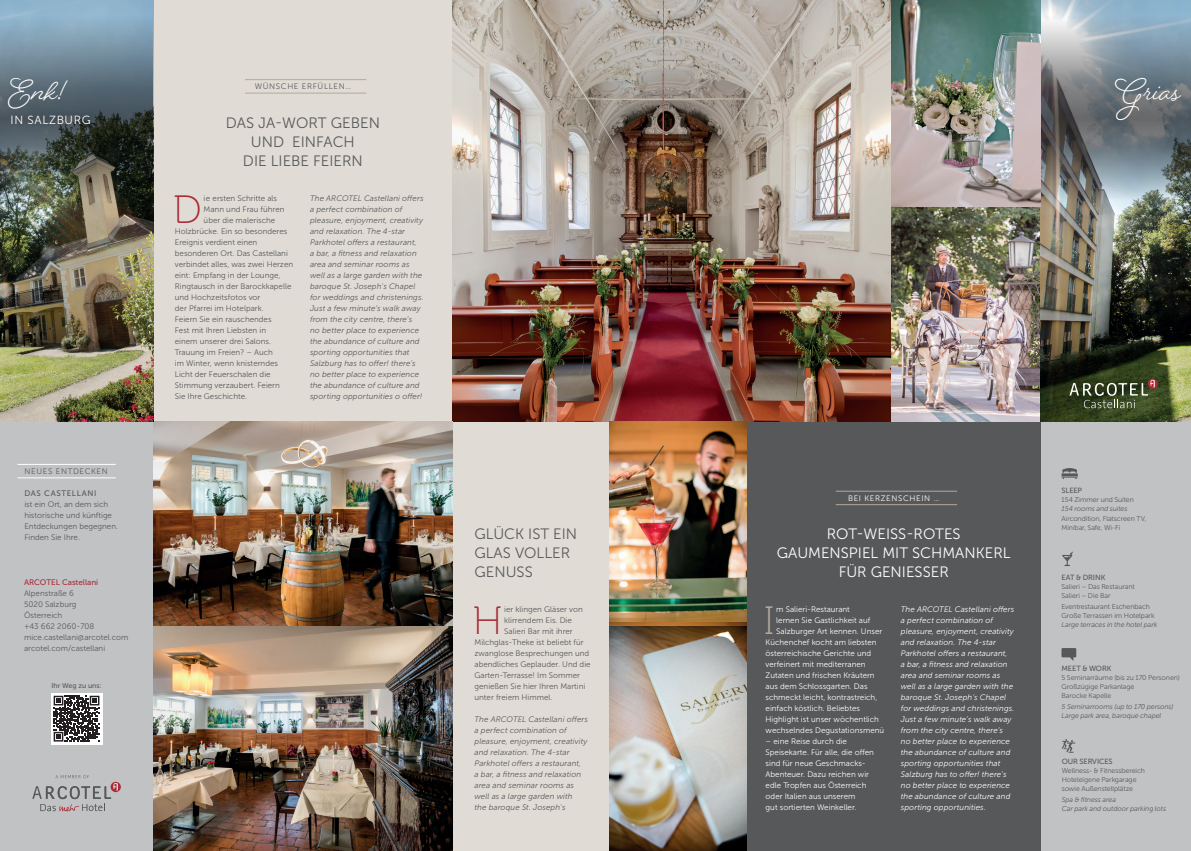
<style>
.page{position:relative;width:1191px;height:851px;background:#fff}
.page>*{position:absolute;margin:0;border:0;box-sizing:border-box;transform-origin:0 0}
.t1{font:39.4px "Museo 100";color:#a82d38}
.t2{font:39.4px "Museo 100";color:#b2a999}
.t3{font:700 32.4px "Beloved Script";color:#fff}
.t4{font:15px/19px "Museo Sans 300";color:#57585a;text-align:center}
.t5{font:15px/19px "Museo Sans 300";color:#fff;text-align:center}
.t6{font:11.8px "Museo Sans 300";letter-spacing:.05em;color:#fff}
.t7{font:8px/11px "Museo Sans 300";color:#57585a}
.t8{font:italic 8px/11px "Museo Sans 300";letter-spacing:.01em;color:#57585a}
.t9{font:italic 8px/11px "Museo Sans 300";letter-spacing:.01em;color:#fff}
.t10{font:8px/11px "Museo Sans 300";color:#fff}
.t11{font:8px "Museo Sans 300";letter-spacing:.08em;color:#57585a}
.t12{font:8px "Museo Sans 500";color:#a82d38}
.t13{font:8px "Museo Sans 300";letter-spacing:.08em;color:#fff}
.t14{font:8px "Museo Sans 500";letter-spacing:.08em;color:#57585a}
.t15{font:7.5px "Museo Sans 500";letter-spacing:-.01em;color:#57585a}
.t16{font:7px/9px "Museo Sans 300";letter-spacing:-.01em;color:#57585a}
.t17{font:italic 7px/9px "Museo Sans 300";letter-spacing:-.01em;color:#57585a}
.t18{font:7px "Museo Sans 500";color:#57585a}
</style>
<div class="page">
<div style="left:448px;top:421px;width:161px;height:429px;background:#e0dcd5"></div>
<div style="left:153px;top:0;width:300px;height:421px;background:#e0dcd5"></div>
<div style="left:0;top:421px;width:153px;height:429px;background:#c1c2c4"></div>
<div style="left:1040px;top:421px;width:151px;height:429px;background:#c1c2c4"></div>
<div style="left:746px;top:421px;width:294px;height:429px;background:#57585a"></div>
<img style="left:453px;top:0;width:738px;height:421px">
<img style="left:153px;top:421px;width:300px;height:429px">
<img style="left:609px;top:421px;width:137px;height:201px">
<img style="left:609px;top:622px;width:137px;height:228px">
<hr style="left:245px;top:93px;width:121px;height:1px;background:#b2a999">
<hr style="left:245px;top:79px;width:121px;height:1px;background:#b2a999">
<hr style="left:835px;top:504px;width:122px;height:1px;background:#b2a999">
<hr style="left:835px;top:491px;width:122px;height:1px;background:#b2a999">
<div style="left:111px;top:781px;width:10px;height:11px;background:#a82d38;border-radius:50%"></div>
<svg style="left:32px;top:775px;width:86px;height:36px"></svg>
<img style="left:0;top:0;width:153px;height:421px">
<svg style="left:1147px;top:378px;width:10px;height:11px"></svg>
<svg style="left:1069px;top:380px;width:86px;height:28px;background:#525c40"></svg>
<svg style="left:1040px;top:15px;width:151px;height:184px;background:#7b848b"></svg>
<svg style="left:0;top:15px;width:153px;height:184px;background:#5a6a6f"></svg>
<svg style="left:51px;top:693px;width:51px;height:51px"></svg>
<svg style="left:54px;top:695px;width:45px;height:46px;background:#625f60"></svg>
<div style="left:7px;top:110px;width:88px;height:19px;background:#231f20;opacity:.5"></div>
<svg style="left:1061px;top:468px;width:17px;height:11px"></svg>
<svg style="left:1061px;top:648px;width:15px;height:13px"></svg>
<svg style="left:1062px;top:551px;width:11px;height:15px"></svg>
<svg style="left:1061px;top:739px;width:14px;height:14px"></svg>
<hr style="left:17px;top:477px;width:99px;height:1px;background:#fff">
<hr style="left:17px;top:464px;width:99px;height:1px;background:#fff">
<h2 class="t3" style="left:8px;top:69px;width:61px">Enk!</h2>
<h2 class="t3" style="left:1115px;top:69px;width:67px">Grias</h2>
<p class="t11" style="left:255px;top:82px;width:98px">WÜNSCHE ERFÜLLEN…</p>
<h3 class="t6" style="left:11px;top:113px;width:81px">IN SALZBURG</h3>
<h3 class="t4" style="left:226px;top:113px;width:156px">DAS JA-WORT GEBEN<br>UND EINFACH<br>DIE LIEBE FEIERN</h3>
<p class="t11" style="left:25px;top:467px;width:85px">NEUES ENTDECKEN</p>
<p class="t14" style="left:24px;top:488px;width:74px">DAS CASTELLANI</p>
<p class="t7" style="left:24px;top:498px;width:95px">ist ein Ort, an dem sich historische und künftige<br>Entdeckungen begegnen.<br>Finden Sie Ihre.</p>
<p class="t12" style="left:24px;top:577px;width:76px">ARCOTEL Castellani</p>
<p class="t7" style="left:24px;top:587px;width:106px">Alpenstraße 6<br>5020 Salzburg<br>Österreich<br>+43 662 2060-708 mice.castellani@arcotel.com arcotel.com/castellani</p>
<p class="t18" style="left:51px;top:681px;width:52px">Ihr Weg zu uns:</p>
<h1 class="t1" style="left:173px;top:188px;width:30px">D</h1>
<p class="t7" style="left:204px;top:192px;width:75px">ie ersten Schritte als</p>
<p class="t7" style="left:204px;top:203px;width:82px">Mann und Frau führen</p>
<p class="t7" style="left:204px;top:214px;width:73px">über die malerische</p>
<p class="t7" style="left:175px;top:225px;width:114px">Holzbrücke. Ein so besonderes</p>
<p class="t7" style="left:175px;top:236px;width:84px">Ereignis verdient einen</p>
<p class="t7" style="left:175px;top:247px;width:115px">besonderen Ort. Das Castellani</p>
<p class="t7" style="left:175px;top:258px;width:120px">verbindet alles, was zwei Herzen</p>
<p class="t7" style="left:175px;top:269px;width:107px">eint: Empfang in der Lounge,</p>
<p class="t7" style="left:175px;top:280px;width:118px">Ringtausch in der Barockkapelle</p>
<p class="t7" style="left:175px;top:291px;width:87px">und Hochzeitsfotos vor</p>
<p class="t7" style="left:175px;top:302px;width:90px">der Pfarrei im Hotelpark.</p>
<p class="t7" style="left:175px;top:313px;width:98px">Feiern Sie ein rauschendes</p>
<p class="t7" style="left:175px;top:324px;width:93px">Fest mit Ihren Liebsten in</p>
<p class="t7" style="left:175px;top:335px;width:98px">einem unserer drei Salons.</p>
<p class="t7" style="left:175px;top:346px;width:100px">Trauung im Freien? – Auch</p>
<p class="t7" style="left:175px;top:357px;width:105px">im Winter, wenn knisterndes</p>
<p class="t7" style="left:175px;top:368px;width:97px">Licht der Feuerschalen die</p>
<p class="t7" style="left:175px;top:379px;width:107px">Stimmung verzaubert. Feiern</p>
<p class="t7" style="left:175px;top:390px;width:74px">Sie Ihre Geschichte.</p>
<p class="t8" style="left:310px;top:192px;width:115px">The ARCOTEL Castellani offers a perfect combination of pleasure, enjoyment, creativity and relaxation. The 4-star<br>Parkhotel offers a restaurant,<br>a bar, a fitness and relaxation area and seminar rooms as well as a large garden with the baroque St. Joseph's Chapel for weddings and christenings.<br>Just a few minute’s walk away from the city centre, there’s no better place to experience the abundance of culture and sporting opportunities that<br>Salzburg has to offer! there’s no better place to experience the abundance of culture and sporting opportunities o offer!</p>
<h3 class="t4" style="left:474px;top:524px;width:104px;text-align:left">GLÜCK IST EIN<br>GLAS VOLLER<br>GENUSS</h3>
<h1 class="t1" style="left:473px;top:599px;width:31px">H</h1>
<p class="t7" style="left:504px;top:604px;width:80px">ier klingen Gläser von</p>
<p class="t7" style="left:504px;top:615px;width:69px">klirrendem Eis. Die</p>
<p class="t7" style="left:504px;top:626px;width:70px">Salieri Bar mit ihrer</p>
<p class="t7" style="left:474px;top:637px;width:111px">Milchglas-Theke ist beliebt für</p>
<p class="t7" style="left:474px;top:648px;width:116px">zwanglose Besprechungen und</p>
<p class="t7" style="left:474px;top:659px;width:118px">abendliches Geplauder. Und die</p>
<p class="t7" style="left:474px;top:670px;width:107px">Garten-Terrasse! Im Sommer</p>
<p class="t7" style="left:474px;top:681px;width:112px">genießen Sie hier Ihren Martini</p>
<p class="t7" style="left:474px;top:692px;width:79px">unter freiem Himmel.</p>
<p class="t8" style="left:474px;top:714px;width:115px">The ARCOTEL Castellani offers a perfect combination of pleasure, enjoyment, creativity and relaxation. The 4-star<br>Parkhotel offers a restaurant,<br>a bar, a fitness and relaxation area and seminar rooms as well as a large garden with<br>the baroque St. Joseph's</p>
<p class="t13" style="left:848px;top:494px;width:93px">BEI KERZENSCHEIN …</p>
<h3 class="t5" style="left:777px;top:524px;width:235px">ROT-WEISS-ROTES<br>GAUMENSPIEL MIT SCHMANKERL<br>FÜR GENIESSER</h3>
<h1 class="t2" style="left:763px;top:599px;width:12px">I</h1>
<p class="t10" style="left:776px;top:604px;width:75px">m Salieri-Restaurant</p>
<p class="t10" style="left:776px;top:615px;width:95px">lernen Sie Gastlichkeit auf</p>
<p class="t10" style="left:776px;top:626px;width:107px">Salzburger Art kennen. Unser</p>
<p class="t10" style="left:765px;top:637px;width:112px">Küchenchef kocht am liebsten</p>
<p class="t10" style="left:765px;top:648px;width:107px">österreichische Gerichte und</p>
<p class="t10" style="left:765px;top:659px;width:102px">verfeinert mit mediterranen</p>
<p class="t10" style="left:765px;top:670px;width:111px">Zutaten und frischen Kräutern</p>
<p class="t10" style="left:765px;top:681px;width:103px">aus dem Schlossgarten. Das</p>
<p class="t10" style="left:765px;top:692px;width:113px">schmeckt leicht, kontrastreich,</p>
<p class="t10" style="left:765px;top:703px;width:96px">einfach köstlich. Beliebtes</p>
<p class="t10" style="left:765px;top:714px;width:115px">Highlight ist unser wöchentlich</p>
<p class="t10" style="left:765px;top:725px;width:120px">wechselndes Degustationsmenü</p>
<p class="t10" style="left:765px;top:736px;width:110px">– eine Reise durch die<br>Speisekarte. Für alle, die offen sind für neue Geschmacks-<br>Abenteuer. Dazu reichen wir edle Tropfen aus Österreich oder Italien aus unserem<br>gut sortierten Weinkeller.</p>
<p class="t9" style="left:900px;top:604px;width:115px">The ARCOTEL Castellani offers a perfect combination of pleasure, enjoyment, creativity and relaxation. The 4-star<br>Parkhotel offers a restaurant,<br>a bar, a fitness and relaxation area and seminar rooms as well as a large garden with the baroque St. Joseph's Chapel for weddings and christenings.<br>Just a few minute’s walk away from the city centre, there’s no better place to experience the abundance of culture and sporting opportunities that<br>Salzburg has to offer! there’s no better place to experience the abundance of culture and sporting opportunities.</p>
<p class="t15" style="left:1061px;top:486px;width:22px">SLEEP</p>
<p class="t16" style="left:1061px;top:495px;width:74px">154 Zimmer und Suiten</p>
<p class="t17" style="left:1061px;top:504px;width:67px">154 rooms and suites</p>
<p class="t16" style="left:1061px;top:514px;width:86px">Aircondition, Flatscreen TV,<br>Minibar, Safe, Wi-Fi</p>
<p class="t15" style="left:1061px;top:573px;width:45px">EAT &amp; DRINK</p>
<p class="t16" style="left:1061px;top:582px;width:75px">Salieri – Das Restaurant<br>Salieri – Die Bar</p>
<p class="t16" style="left:1061px;top:601px;width:94px">Eventrestaurant Eschenbach<br>Große Terrassen im Hotelpark</p>
<p class="t17" style="left:1061px;top:619px;width:97px">Large terraces in the hotel park</p>
<p class="t15" style="left:1061px;top:664px;width:51px">MEET &amp; WORK</p>
<p class="t16" style="left:1061px;top:673px;width:120px">5 Seminarräume (bis zu 170 Personen)<br>Großzügige Parkanlage<br>Barocke Kapelle</p>
<p class="t17" style="left:1061px;top:701px;width:113px">5 Seminarrooms (up to 170 persons)<br>Large park area, baroque chapel</p>
<p class="t15" style="left:1061px;top:757px;width:53px">OUR SERVICES</p>
<p class="t16" style="left:1061px;top:766px;width:85px">Wellness- &amp; Fitnessbereich<br>Hoteleigene Parkgarage sowie Außenstellplätze</p>
<p class="t17" style="left:1061px;top:794px;width:106px">Spa &amp; fitness area<br>Car park and outdoor parking lots</p>
</div>
